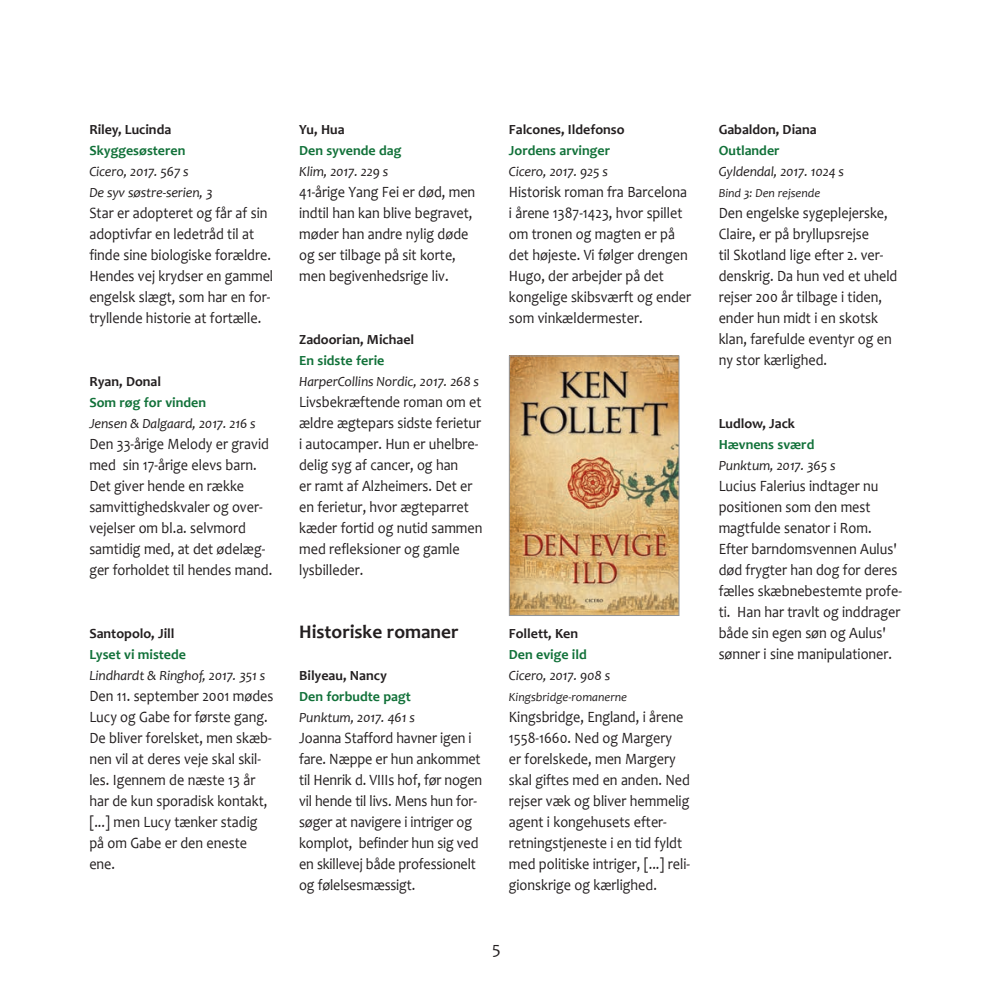
<style>
.page{position:relative;width:993px;height:993px;background:#fff}
.page>*{position:absolute;margin:0;border:0;box-sizing:border-box;transform-origin:0 0}
.t1{font:700 19.25px "Candara";color:#231f20}
.t2{font:17.5px "Candara";color:#231f20}
.t3{font:15.75px/21px "Candara";color:#231f20;scale:.9 1}
.t4{font:italic 14px/21px "Candara";letter-spacing:-.01em;color:#231f20}
.t5{font:700 14px "Candara";color:#117139}
.t6{font:700 14px "Candara";color:#231f20}
.t7{font:italic 12.25px "Candara";color:#231f20}
</style>
<div class="page">
<img style="left:510px;top:357px;width:167px;height:256px">
<div style="left:508px;top:355px;width:171px;height:260px;border:1px solid #939598"></div>
<p class="t6" style="left:89px;top:121px;width:83px">Riley, Lucinda</p>
<p class="t5" style="left:89px;top:142px;width:97px">Skyggesøsteren</p>
<p class="t4" style="left:89px;top:161px;width:125px">Cicero, 2017. 567 s<br>De syv søstre-serien, 3</p>
<p class="t3" style="left:89px;top:202px;width:206px">Star er adopteret og får af sin adoptivfar en ledetråd til at finde sine biologiske forældre.<br>Hendes vej krydser en gammel engelsk slægt, som har en for&shy;tryllende historie at fortælle.</p>
<p class="t6" style="left:89px;top:373px;width:73px">Ryan, Donal</p>
<p class="t5" style="left:89px;top:394px;width:118px">Som røg for vinden</p>
<p class="t4" style="left:89px;top:413px;width:168px">Jensen &amp; Dalgaard, 2017. 216 s</p>
<p class="t3" style="left:89px;top:433px;width:205px">Den 33-årige Melody er gravid med sin 17-årige elevs barn.<br>Det giver hende en række samvittighedskvaler og over&shy;vejelser om bl.a. selvmord samtidig med, at det ødelæg&shy;ger forholdet til hendes mand.</p>
<p class="t6" style="left:89px;top:625px;width:87px">Santopolo, Jill</p>
<p class="t5" style="left:89px;top:646px;width:98px">Lyset vi mistede</p>
<p class="t4" style="left:89px;top:665px;width:177px">Lindhardt &amp; Ringhof, 2017. 351 s</p>
<p class="t3" style="left:89px;top:685px;width:206px">Den 11. september 2001 mødes<br>Lucy og Gabe for første gang.<br>De bliver forelsket, men skæb&shy;nen vil at deres veje skal skil&shy;les. Igennem de næste 13 år har de kun sporadisk kontakt, [...] men Lucy tænker stadig på om Gabe er den eneste ene.</p>
<p class="t6" style="left:299px;top:121px;width:47px">Yu, Hua</p>
<p class="t5" style="left:299px;top:142px;width:104px">Den syvende dag</p>
<p class="t4" style="left:299px;top:161px;width:91px">Klim, 2017. 229 s</p>
<p class="t3" style="left:299px;top:181px;width:197px">41-årige Yang Fei er død, men indtil han kan blive begravet, møder han andre nylig døde og ser tilbage på sit korte, men begivenhedsrige liv.</p>
<p class="t6" style="left:299px;top:331px;width:116px">Zadoorian, Michael</p>
<p class="t5" style="left:299px;top:352px;width:87px">En sidste ferie</p>
<p class="t4" style="left:299px;top:371px;width:181px">HarperCollins Nordic, 2017. 268 s</p>
<p class="t3" style="left:299px;top:391px;width:205px">Livsbekræftende roman om et ældre ægtepars sidste ferietur i autocamper. Hun er uhelbre&shy;delig syg af cancer, og han<br>er ramt af Alzheimers. Det er en ferietur, hvor ægteparret kæder fortid og nutid sammen med refleksioner og gamle lysbilleder.</p>
<p class="t1" style="left:299px;top:620px;width:161px">Historiske romaner</p>
<p class="t6" style="left:299px;top:667px;width:89px">Bilyeau, Nancy</p>
<p class="t5" style="left:299px;top:688px;width:113px">Den forbudte pagt</p>
<p class="t4" style="left:299px;top:707px;width:117px">Punktum, 2017. 461 s</p>
<p class="t3" style="left:299px;top:727px;width:205px">Joanna Stafford havner igen i fare. Næppe er hun ankommet til Henrik d. VIIIs hof, før nogen vil hende til livs. Mens hun for&shy;søger at navigere i intriger og komplot, befinder hun sig ved en skillevej både professionelt og følelsesmæssigt.</p>
<p class="t6" style="left:508px;top:121px;width:117px">Falcones, Ildefonso</p>
<p class="t5" style="left:508px;top:142px;width:103px">Jordens arvinger</p>
<p class="t4" style="left:508px;top:161px;width:100px">Cicero, 2017. 925 s</p>
<p class="t3" style="left:508px;top:181px;width:204px">Historisk roman fra Barcelona i årene 1387-1423, hvor spillet om tronen og magten er på det højeste. Vi følger drengen<br>Hugo, der arbejder på det kongelige skibsværft og ender som vinkældermester.</p>
<p class="t6" style="left:508px;top:625px;width:71px">Follett, Ken</p>
<p class="t5" style="left:508px;top:646px;width:79px">Den evige ild</p>
<p class="t4" style="left:508px;top:665px;width:103px">Cicero, 2017. 908 s</p>
<p class="t7" style="left:508px;top:689px;width:120px">Kingsbridge-romanerne</p>
<p class="t3" style="left:508px;top:706px;width:203px">Kingsbridge, England, i årene<br>1558-1660. Ned og Margery<br>er forelskede, men Margery skal giftes med en anden. Ned rejser væk og bliver hemmelig agent i kongehusets efter&shy;retningstjeneste i en tid fyldt med politiske intriger, [...] reli&shy;gionskrige og kærlighed.</p>
<p class="t2" style="left:492px;top:936px;width:10px">5</p>
<p class="t6" style="left:718px;top:121px;width:99px">Gabaldon, Diana</p>
<p class="t5" style="left:718px;top:142px;width:62px">Outlander</p>
<p class="t4" style="left:718px;top:161px;width:127px">Gyldendal, 2017. 1024 s</p>
<p class="t7" style="left:718px;top:185px;width:103px">Bind 3: Den rejsende</p>
<p class="t3" style="left:718px;top:202px;width:200px">Den engelske sygeplejerske,<br>Claire, er på bryllupsrejse<br>til Skotland lige efter 2. ver&shy;denskrig. Da hun ved et uheld rejser 200 år tilbage i tiden, ender hun midt i en skotsk klan, farefulde eventyr og en ny stor kærlighed.</p>
<p class="t6" style="left:718px;top:415px;width:78px">Ludlow, Jack</p>
<p class="t5" style="left:718px;top:436px;width:97px">Hævnens sværd</p>
<p class="t4" style="left:718px;top:455px;width:118px">Punktum, 2017. 365 s</p>
<p class="t3" style="left:718px;top:475px;width:205px">Lucius Falerius indtager nu positionen som den mest magtfulde senator i Rom.<br>Efter barndomsvennen Aulus' død frygter han dog for deres fælles skæbnebestemte profe&shy;ti. Han har travlt og inddrager både sin egen søn og Aulus' sønner i sine manipulationer.</p>
</div>
